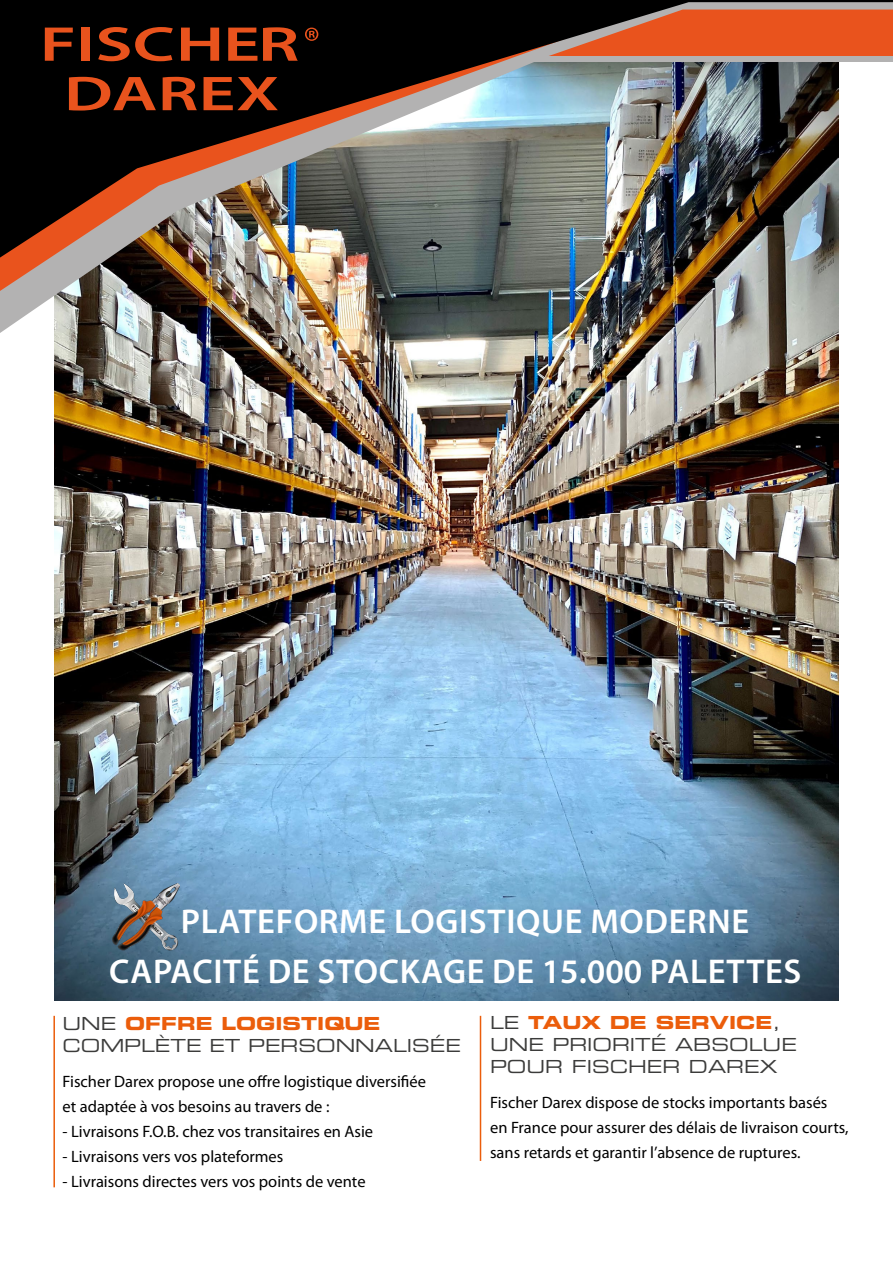
<style>
.page{position:relative;width:893px;height:1263px;background:#fff}
.page>*{position:absolute;margin:0;border:0;box-sizing:border-box;transform-origin:0 0}
.Texte{font:600 34.5px "Myriad Pro";letter-spacing:.02em;color:#fff}
.Texte-2{font:18px "Eurostile LT Std Ex 2";color:#3c3c3b}
.Texte-3{font:18px "Eurostile LT Std Bold Ex 2";color:#eb5d0b}
.t1{font:16.5px "Myriad Pro";color:#000}
.s1{font-family:"Eurostile LT Std Ex 2";color:#3c3c3b}
</style>
<div class="page">
<img style="left:55px;top:333px;width:784px;height:668px">
<img style="left:113px;top:883px;width:66px;height:67px">
<hr style="left:480px;top:1016px;width:1px;height:145px;background:#eb5d0b">
<hr style="left:53px;top:1016px;width:2px;height:171px;background:#eb5d0b">
<img style="left:0;top:291px;width:839px;height:42px">
<img style="left:0;top:258px;width:839px;height:33px">
<img style="left:0;top:0;width:893px;height:258px">
<svg style="left:45px;top:28px;width:28px;height:33px"></svg>
<div style="left:81px;top:28px;width:9px;height:33px;background:#e9531d"></div>
<svg style="left:98px;top:27px;width:75px;height:34px"></svg>
<svg style="left:181px;top:28px;width:38px;height:33px"></svg>
<svg style="left:228px;top:28px;width:29px;height:33px"></svg>
<svg style="left:263px;top:27px;width:35px;height:34px"></svg>
<svg style="left:69px;top:77px;width:87px;height:34px"></svg>
<svg style="left:163px;top:77px;width:34px;height:33px"></svg>
<svg style="left:204px;top:77px;width:74px;height:33px"></svg>
<svg style="left:305px;top:28px;width:13px;height:13px"></svg>
<svg style="left:549px;top:10px;width:344px;height:46px"></svg>
<p class="Texte" style="left:181px;top:899px;width:570px">PLATEFORME LOGISTIQUE MODERNE</p>
<p class="Texte" style="left:109px;top:949px;width:694px">CAPACITÉ DE STOCKAGE DE 15.000 PALETTES</p>
<p class="Texte-3" style="left:63px;top:1011px;width:319px"><span class="s1">UNE</span> OFFRE LOGISTIQUE</p>
<p class="Texte-2" style="left:63px;top:1033px;width:400px">COMPLÈTE ET PERSONNALISÉE</p>
<p class="t1" style="left:63px;top:1071px;width:365px">Fischer Darex propose une offre logistique diversifiée</p>
<p class="t1" style="left:63px;top:1096px;width:268px">et adaptée à vos besoins au travers de :</p>
<p class="t1" style="left:63px;top:1121px;width:312px">- Livraisons F.O.B. chez vos transitaires en Asie</p>
<p class="t1" style="left:63px;top:1146px;width:222px">- Livraisons vers vos plateformes</p>
<p class="t1" style="left:63px;top:1171px;width:305px">- Livraisons directes vers vos points de vente</p>
<p class="Texte-3" style="left:490px;top:1010px;width:292px"><span class="s1">LE</span> TAUX DE SERVICE<span class="s1">,</span></p>
<p class="Texte-2" style="left:490px;top:1032px;width:308px">UNE PRIORITÉ ABSOLUE</p>
<p class="Texte-2" style="left:490px;top:1054px;width:289px">POUR FISCHER DAREX</p>
<p class="t1" style="left:490px;top:1093px;width:339px">Fischer Darex dispose de stocks importants basés</p>
<p class="t1" style="left:490px;top:1118px;width:360px">en France pour assurer des délais de livraison courts,</p>
<p class="t1" style="left:490px;top:1143px;width:312px">sans retards et garantir l’absence de ruptures.</p>
</div>
